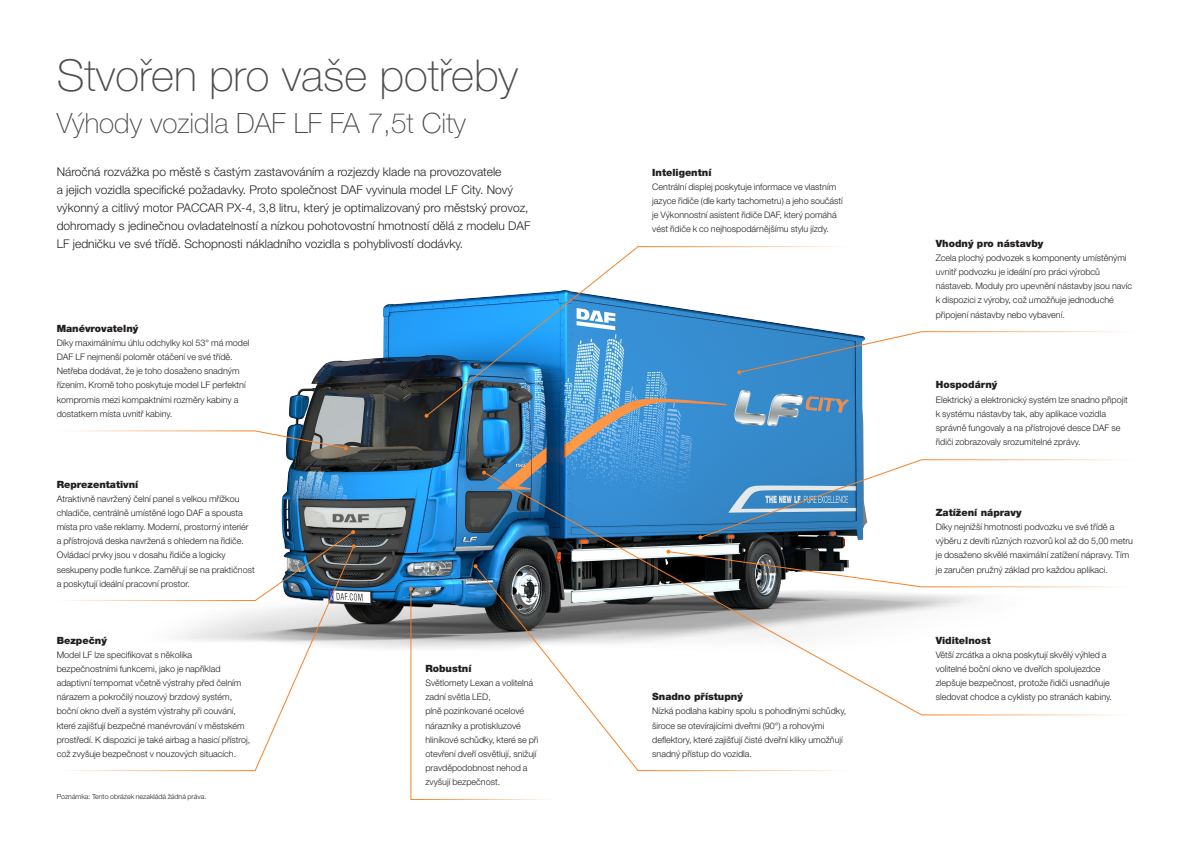
<style>
.page{position:relative;width:1191px;height:842px;background:#fff}
.page>*{position:absolute;margin:0;border:0;box-sizing:border-box;transform-origin:0 0}
._01__Heading{font:100 44px "Helvetica Neue LT Pro";color:#4b4c4d}
._01__Heading-2{font:100 28px "Helvetica Neue LT Pro";color:#4b4c4d}
._03__Intro{font:300 12px/18px "Helvetica Neue LT Pro";color:#231f20}
._06__Kleine_Kop{font:900 10px "Helvetica Neue LT Pro";color:#231f20}
._05__Broodtekst{font:300 9px/14.2px "Helvetica Neue LT Pro";color:#231f20}
._05__Broodtekst-2{font:300 7px "Helvetica Neue LT Pro";color:#231f20}
</style>
<div class="page">
<img style="left:281px;top:301px;width:583px;height:348px">
<svg style="left:851px;top:331px;width:70px;height:43px"></svg>
<svg style="left:474px;top:565px;width:164px;height:206px"></svg>
<svg style="left:473px;top:564px;width:4px;height:4px"></svg>
<img style="left:425px;top:246px;width:426px;height:171px">
<svg style="left:424px;top:414px;width:4px;height:4px"></svg>
<svg style="left:698px;top:459px;width:223px;height:12px"></svg>
<svg style="left:483px;top:471px;width:492px;height:245px"></svg>
<svg style="left:482px;top:471px;width:4px;height:4px"></svg>
<svg style="left:255px;top:430px;width:93px;height:20px"></svg>
<svg style="left:255px;top:601px;width:100px;height:171px"></svg>
<img style="left:255px;top:530px;width:101px;height:71px">
<svg style="left:409px;top:587px;width:145px;height:213px"></svg>
<div style="left:638px;top:232px;width:214px;height:29px;background:#fff"></div>
<div style="left:921px;top:700px;width:214px;height:29px;background:#fff"></div>
<div style="left:411px;top:785px;width:143px;height:33px;background:#fff"></div>
<div style="left:921px;top:445px;width:214px;height:28px;background:#fff"></div>
<div style="left:921px;top:573px;width:214px;height:28px;background:#fff"></div>
<p class="_01__Heading" style="left:57px;top:50px;width:463px">Stvořen pro vaše potřeby</p>
<p class="_01__Heading-2" style="left:57px;top:107px;width:410px">Výhody vozidla DAF LF FA 7,5t City</p>
<p class="_03__Intro" style="left:57px;top:162px;width:475px">Náročná rozvážka po městě s častým zastavováním a rozjezdy klade na provozovatele<br>a jejich vozidla specifické požadavky. Proto společnost DAF vyvinula model LF City. Nový výkonný a citlivý motor PACCAR PX-4, 3,8 litru, který je optimalizovaný pro městský provoz, dohromady s jedinečnou ovladatelností a nízkou pohotovostní hmotností dělá z modelu DAF LF jedničku ve své třídě. Schopnosti nákladního vozidla s pohyblivostí dodávky.</p>
<p class="_06__Kleine_Kop" style="left:57px;top:322px;width:83px">Manévrovatelný</p>
<p class="_05__Broodtekst" style="left:57px;top:335px;width:194px">Díky maximálnímu úhlu odchylky kol 53° má model DAF LF nejmenší poloměr otáčení ve své třídě.<br>Netřeba dodávat, že je toho dosaženo snadným řízením. Kromě toho poskytuje model LF perfektní kompromis mezi kompaktními rozměry kabiny a dostatkem místa uvnitř kabiny.</p>
<p class="_06__Kleine_Kop" style="left:57px;top:478px;width:83px">Reprezentativní</p>
<p class="_05__Broodtekst" style="left:57px;top:491px;width:200px">Atraktivně navržený čelní panel s velkou mřížkou chladiče, centrálně umístěné logo DAF a spousta místa pro vaše reklamy. Moderní, prostorný interiér a přístrojová deska navržená s ohledem na řidiče.<br>Ovládací prvky jsou v dosahu řidiče a logicky seskupeny podle funkce. Zaměřují se na praktičnost a poskytují ideální pracovní prostor.</p>
<p class="_06__Kleine_Kop" style="left:57px;top:634px;width:52px">Bezpečný</p>
<p class="_05__Broodtekst" style="left:57px;top:647px;width:195px">Model LF lze specifikovat s několika bezpečnostními funkcemi, jako je například adaptivní tempomat včetně výstrahy před čelním nárazem a pokročilý nouzový brzdový systém, boční okno dveří a systém výstrahy při couvání, které zajišťují bezpečné manévrování v městském prostředí. K dispozici je také airbag a hasicí přístroj, což zvyšuje bezpečnost v nouzových situacích.</p>
<p class="_05__Broodtekst-2" style="left:57px;top:793px;width:151px">Poznámka: Tento obrázek nezakládá žádná práva.</p>
<p class="_06__Kleine_Kop" style="left:425px;top:662px;width:48px">Robustní</p>
<p class="_05__Broodtekst" style="left:425px;top:675px;width:115px">Světlomety Lexan a volitelná zadní světla LED,<br>plně pozinkované ocelové nárazníky a protiskluzové hliníkové schůdky, které se při otevření dveří osvětlují, snižují pravděpodobnost nehod a zvyšují bezpečnost.</p>
<p class="_06__Kleine_Kop" style="left:652px;top:166px;width:61px">Inteligentní</p>
<p class="_05__Broodtekst" style="left:652px;top:179px;width:192px">Centrální displej poskytuje informace ve vlastním jazyce řidiče (dle karty tachometru) a jeho součástí je Výkonnostní asistent řidiče DAF, který pomáhá vést řidiče k co nejhospodárnějšímu stylu jízdy.</p>
<p class="_06__Kleine_Kop" style="left:652px;top:691px;width:92px">Snadno přístupný</p>
<p class="_05__Broodtekst" style="left:652px;top:704px;width:196px">Nízká podlaha kabiny spolu s pohodlnými schůdky, široce se otevírajícími dveřmi (90°) a rohovými deflektory, které zajišťují čisté dveřní kliky umožňují snadný přístup do vozidla.</p>
<p class="_06__Kleine_Kop" style="left:935px;top:237px;width:109px">Vhodný pro nástavby</p>
<p class="_05__Broodtekst" style="left:935px;top:250px;width:198px">Zcela plochý podvozek s komponenty umístěnými uvnitř podvozku je ideální pro práci výrobců nástaveb. Moduly pro upevnění nástavby jsou navíc k dispozici z výroby, což umožňuje jednoduché připojení nástavby nebo vybavení.</p>
<p class="_06__Kleine_Kop" style="left:935px;top:379px;width:63px">Hospodárný</p>
<p class="_05__Broodtekst" style="left:935px;top:392px;width:193px">Elektrický a elektronický systém lze snadno připojit k systému nástavby tak, aby aplikace vozidla správně fungovaly a na přístrojové desce DAF se řidiči zobrazovaly srozumitelné zprávy.</p>
<p class="_06__Kleine_Kop" style="left:935px;top:506px;width:87px">Zatížení nápravy</p>
<p class="_05__Broodtekst" style="left:935px;top:520px;width:199px">Díky nejnižší hmotnosti podvozku ve své třídě a výběru z devíti různých rozvorů kol až do 5,00 metru je dosaženo skvělé maximální zatížení nápravy. Tím je zaručen pružný základ pro každou aplikaci.</p>
<p class="_06__Kleine_Kop" style="left:935px;top:634px;width:57px">Viditelnost</p>
<p class="_05__Broodtekst" style="left:935px;top:647px;width:178px">Větší zrcátka a okna poskytují skvělý výhled a volitelné boční okno ve dveřích spolujezdce zlepšuje bezpečnost, protože řidiči usnadňuje sledovat chodce a cyklisty po stranách kabiny.</p>
</div>
